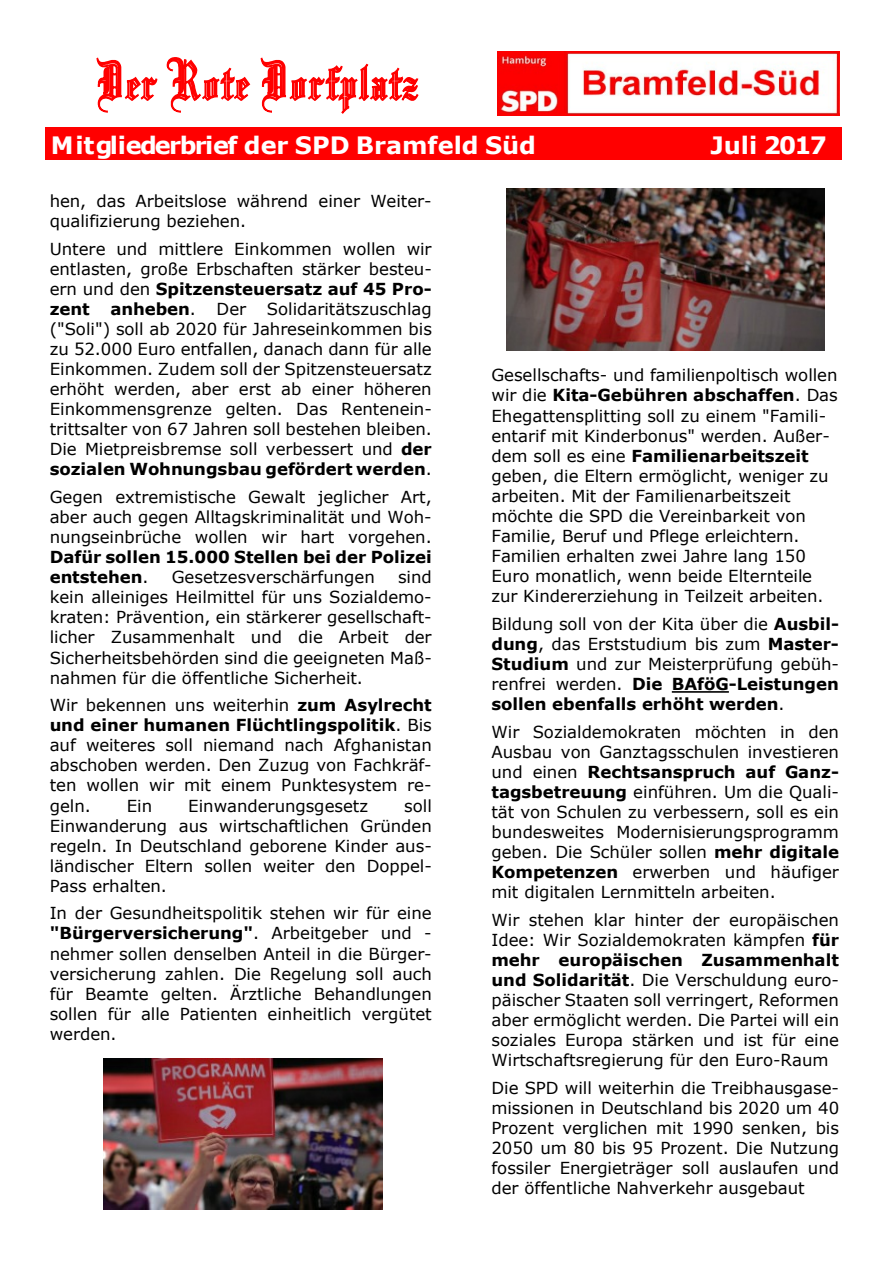
<style>
.page{position:relative;width:893px;height:1263px;background:#fff}
.page>*{position:absolute;margin:0;border:0;box-sizing:border-box;transform-origin:0 0}
.t1{font:700 24px "Verdana";letter-spacing:-.005em;color:#fff}
.t2{font:700 24px "Verdana";letter-spacing:-.035em;color:#fff}
.t3{font:16.5px/20.1px "Verdana";color:#000;text-align:justify}
.t4{font:700 16.5px/20px "Verdana";color:#000}
.s1{font-weight:700}
.s2{font-weight:400}
</style>
<div class="page">
<svg style="left:96px;top:57px;width:155px;height:56px"></svg>
<svg style="left:260px;top:57px;width:159px;height:57px"></svg>
<img style="left:498px;top:51px;width:341px;height:64px">
<div style="left:45px;top:127px;width:797px;height:32px;background:#f00"></div>
<hr style="left:672px;top:691px;width:57px;height:2px;background:#000">
<img style="left:506px;top:189px;width:318px;height:161px">
<img style="left:103px;top:1059px;width:279px;height:150px">
<h1 class="t1" style="left:51px;top:136px;width:487px">Mitgliederbrief der SPD Bramfeld Süd</h1>
<h1 class="t2" style="left:710px;top:136px;width:118px">Juli 2017</h1>
<p class="t3" style="left:50px;top:192px;width:383px">hen, das Arbeitslose während einer Weiter&shy;qualifizierung beziehen.</p>
<p class="t3" style="left:50px;top:240px;width:384px">Untere und mittlere Einkommen wollen wir entlasten, große Erbschaften stärker besteu&shy;ern und den <span class="s1">Spitzensteuersatz auf 45 Pro&shy;zent anheben</span> . Der Solidaritätszuschlag ("Soli") soll ab 2020 für Jahreseinkommen bis zu 52.000 Euro entfallen, danach dann für alle Einkommen. Zudem soll der Spitzensteuersatz erhöht werden, aber erst ab einer höheren Einkommensgrenze gelten. Das Rentenein&shy;trittsalter von 67 Jahren soll bestehen bleiben.<br>Die Mietpreisbremse soll verbessert und <span class="s1">der sozialen Wohnungsbau gefördert werden</span> .</p>
<p class="t3" style="left:50px;top:488px;width:384px">Gegen extremistische Gewalt jeglicher Art, aber auch gegen Alltagskriminalität und Woh&shy;nungseinbrüche wollen wir hart vorgehen.</p>
<p class="t4" style="left:50px;top:549px;width:384px">Dafür sollen 15.000 Stellen bei der Polizei entstehen <span class="s2">.</span></p>
<p class="t3" style="left:172px;top:569px;width:205px">Gesetzesverschärfungen</p>
<p class="t3" style="left:50px;top:569px;width:384px;text-indent:348px">sind kein alleiniges Heilmittel für uns Sozialdemo&shy;kraten: Prävention, ein stärkerer gesellschaft&shy;licher Zusammenhalt und die Arbeit der Sicherheitsbehörden sind die geeigneten Maß&shy;nahmen für die öffentliche Sicherheit.</p>
<p class="t3" style="left:50px;top:696px;width:384px">Wir bekennen uns weiterhin <span class="s1">zum Asylrecht und einer humanen Flüchtlingspolitik</span> . Bis auf weiteres soll niemand nach Afghanistan abschoben werden. Den Zuzug von Fachkräf&shy;ten wollen wir mit einem Punktesystem re&shy;geln.</p>
<p class="t3" style="left:50px;top:797px;width:384px;text-indent:354px">soll Einwanderung aus wirtschaftlichen Gründen regeln. In Deutschland geborene Kinder aus&shy;ländischer Eltern sollen weiter den Doppel-Pass erhalten.</p>
<p class="t3" style="left:50px;top:905px;width:384px">In der Gesundheitspolitik stehen wir für eine <span class="s1">"Bürgerversicherung"</span>. Arbeitgeber und - nehmer sollen denselben Anteil in die Bürger&shy;versicherung zahlen. Die Regelung soll auch für Beamte gelten. Ärztliche Behandlungen sollen für alle Patienten einheitlich vergütet werden.</p>
<p class="t3" style="left:127px;top:797px;width:27px">Ein</p>
<p class="t3" style="left:188px;top:797px;width:181px">Einwanderungsgesetz</p>
<p class="t3" style="left:491px;top:367px;width:348px;text-align:left">Gesellschafts- und familienpoltisch wollen wir die <span class="s1">Kita-Gebühren abschaffen</span>. Das Ehegattensplitting soll zu einem "Famili&shy;entarif mit Kinderbonus" werden. Außer&shy;dem soll es eine <span class="s1">Familienarbeitszeit </span>geben, die Eltern ermöglicht, weniger zu arbeiten. Mit der Familienarbeitszeit möchte die SPD die Vereinbarkeit von Familie, Beruf und Pflege erleichtern.<br>Familien erhalten zwei Jahre lang 150<br>Euro monatlich, wenn beide Elternteile zur Kindererziehung in Teilzeit arbeiten.</p>
<p class="t3" style="left:491px;top:615px;width:349px">Bildung soll von der Kita über die <span class="s1">Ausbil&shy;dung</span> , das Erststudium bis zum <span class="s1">Master-Studium</span> und zur Meisterprüfung gebüh&shy;renfrei werden. <span class="s1">Die BAföG-Leistungen sollen ebenfalls erhöht werden</span>.</p>
<p class="t3" style="left:491px;top:723px;width:349px">Wir Sozialdemokraten möchten in den Ausbau von Ganztagsschulen investieren und einen <span class="s1">Rechtsanspruch auf Ganz&shy;tagsbetreuung</span> einführen. Um die Quali&shy;tät von Schulen zu verbessern, soll es ein bundesweites Modernisierungsprogramm geben. Die Schüler sollen <span class="s1">mehr digitale Kompetenzen</span> erwerben und häufiger mit digitalen Lernmitteln arbeiten.</p>
<p class="t3" style="left:491px;top:911px;width:349px">Wir stehen klar hinter der europäischen Idee: Wir Sozialdemokraten kämpfen <span class="s1">für mehr europäischen Zusammenhalt und Solidarität</span> . Die Verschuldung euro&shy;päischer Staaten soll verringert, Reformen aber ermöglicht werden. Die Partei will ein soziales Europa stärken und ist für eine Wirtschaftsregierung für den Euro-Raum</p>
<p class="t3" style="left:491px;top:1079px;width:349px">Die SPD will weiterhin die Treibhausgase&shy;missionen in Deutschland bis 2020 um 40<br>Prozent verglichen mit 1990 senken, bis 2050 um 80 bis 95 Prozent. Die Nutzung fossiler Energieträger soll auslaufen und der öffentliche Nahverkehr ausgebaut</p>
</div>
